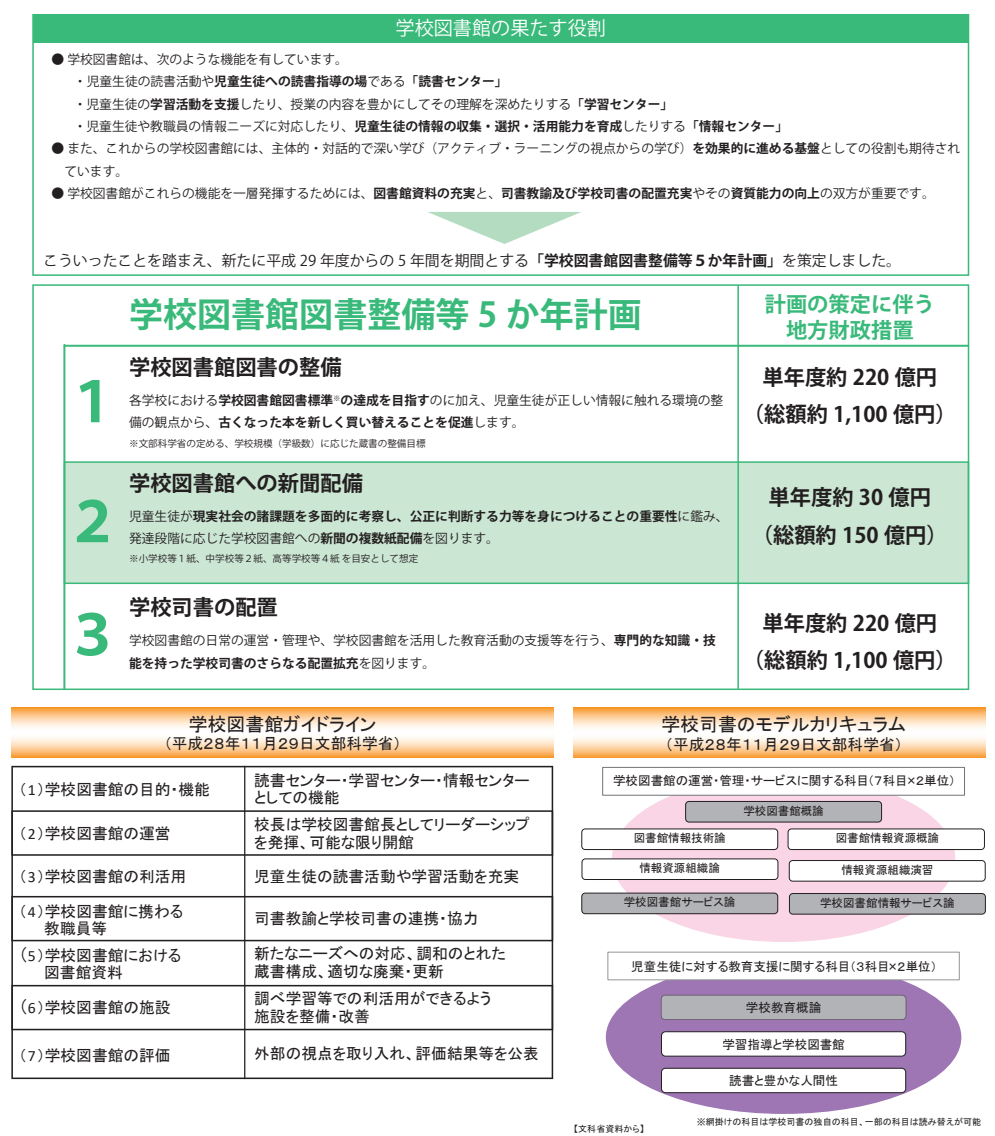
<style>
.page{position:relative;width:995px;height:1136px;background:#fff}
.page>*{position:absolute;margin:0;border:0;box-sizing:border-box;transform-origin:0 0}
.t1{font:700 55.35px/120px "Koz Go Pr 6 N";color:#39b97a}
.t2{font:700 34.05px "Koz Go Pr 6 N";color:#39b97a}
.t3{font:700 21.3px/37.2px "Koz Go Pr 6 N";color:#231f20;text-align:center}
.t4{font:700 21.3px/25.5px "Koz Go Pr 6 N";color:#39b97a;text-align:center}
.t5{font:19.2px "Koz Go Pr 6 N";color:#fff}
.t6{font:18.9px "MS P Gothic";color:#231f20}
.t7{font:15.75px/17.5px "MS P Gothic";color:#231f20}
.t8{font:14.85px "Koz Go Pr 6 N";color:#231f20}
.t9{font:12.75px/22.4px "Koz Go Pr 6 N";color:#231f20}
.t10{font:700 12.75px/22.4px "Koz Go Pr 6 N";color:#231f20}
.t11{font:12.6px "MS P Gothic";color:#231f20}
.t12{font:11.55px "MS P Gothic";color:#231f20}
.t13{font:9.6px "Koz Go Pr 6 N";color:#231f20}
.t14{font:9px "MS P Gothic";color:#231f20}
.s1{font-weight:700}
.s2{font-weight:400}
.s3{font-family:"Calibri"}
.s4{font-size:18.15px}
</style>
<div class="page">
<div style="left:64px;top:461px;width:905px;height:123px;background:#cbe6d3;border:2px solid #39b97a"></div>
<svg style="left:11px;top:707px;width:542px;height:50px"></svg>
<svg style="left:11px;top:765px;width:542px;height:313px"></svg>
<svg style="left:11px;top:810px;width:542px;height:45px"></svg>
<svg style="left:11px;top:895px;width:542px;height:46px"></svg>
<svg style="left:11px;top:984px;width:542px;height:46px"></svg>
<hr style="left:244px;top:765px;width:1px;height:313px;background:#231f20">
<svg style="left:574px;top:707px;width:411px;height:50px"></svg>
<div style="left:606px;top:960px;width:355px;height:153px;background:#9e76b3;border-radius:50%"></div>
<div style="left:608px;top:951px;width:352px;height:29px;background:#fff;border:1px solid #939598"></div>
<svg style="left:661px;top:994px;width:245px;height:25px;background:#aeadb3"></svg>
<div style="left:661px;top:1031px;width:245px;height:24px;background:#fff;border-radius:4px"></div>
<div style="left:661px;top:1031px;width:245px;height:25px;border:1px solid #231f20;border-radius:4px"></div>
<div style="left:661px;top:1068px;width:245px;height:24px;background:#fff;border-radius:4px"></div>
<div style="left:661px;top:1067px;width:245px;height:25px;border:1px solid #231f20;border-radius:4px"></div>
<div style="left:612px;top:775px;width:343px;height:166px;background:#fad5e5;border-radius:50%"></div>
<div style="left:602px;top:767px;width:363px;height:28px;background:#fff;border:1px solid #727477"></div>
<div style="left:686px;top:801px;width:196px;height:21px;background:#b2b3b7;border-radius:3px"></div>
<div style="left:685px;top:801px;width:197px;height:21px;border:1px solid #231f20;border-radius:3px"></div>
<div style="left:788px;top:828px;width:196px;height:21px;background:#fff;border-radius:3px"></div>
<div style="left:788px;top:828px;width:197px;height:21px;border:1px solid #231f20;border-radius:3px"></div>
<div style="left:582px;top:858px;width:196px;height:21px;background:#fff;border-radius:3px"></div>
<div style="left:582px;top:858px;width:196px;height:21px;border:1px solid #231f20;border-radius:3px"></div>
<div style="left:789px;top:860px;width:196px;height:21px;background:#fff;border-radius:3px"></div>
<div style="left:789px;top:860px;width:197px;height:21px;border:1px solid #231f20;border-radius:3px"></div>
<div style="left:582px;top:893px;width:196px;height:20px;background:#b2b3b7;border-radius:3px"></div>
<div style="left:581px;top:892px;width:197px;height:21px;border:1px solid #231f20;border-radius:3px"></div>
<div style="left:789px;top:893px;width:196px;height:21px;background:#b2b3b7;border-radius:3px"></div>
<div style="left:789px;top:893px;width:197px;height:21px;border:1px solid #231f20;border-radius:3px"></div>
<div style="left:582px;top:828px;width:196px;height:21px;background:#fff;border-radius:3px"></div>
<div style="left:581px;top:828px;width:197px;height:21px;border:1px solid #231f20;border-radius:3px"></div>
<svg style="left:428px;top:212px;width:153px;height:32px"></svg>
<div style="left:32px;top:14px;width:937px;height:262px;border:2px solid #39b97a"></div>
<div style="left:32px;top:284px;width:937px;height:406px;border:2px solid #39b97a"></div>
<div style="left:33px;top:15px;width:935px;height:28px;background:#39b97a"></div>
<hr style="left:737px;top:285px;width:2px;height:404px;background:#39b97a">
<hr style="left:64px;top:345px;width:1px;height:344px;background:#39b97a">
<hr style="left:64px;top:345px;width:904px;height:1px;background:#39b97a">
<h3 class="t5" style="left:396px;top:18px;width:212px">学校図書館の果たす役割</h3>
<p class="t9" style="left:74px;top:48px;width:716px;text-indent:-22px">● 学校図書館は、次のような機能を有しています。<br>・児童生徒の読書活動や<span class="s1">児童生徒への読書指導の場</span>である<span class="s1">「読書センター」<br></span>・ 児童生徒の<span class="s1">学習活動を支援</span>したり、授業の内容を豊かにしてその理解を深めたりする<span class="s1">「学習センター」<br></span>・ 児童生徒や教職員の情報ニーズに対応したり、<span class="s1">児童生徒の情報の収集・選択・活用能力を育成</span>したりする<span class="s1">「情報センター」</span></p>
<p class="t9" style="left:64px;top:138px;width:897px;text-indent:-13px">● また、これからの学校図書館には、主体的・対話的で深い学び（アクティブ・ラーニングの視点からの学び）<span class="s1">を効果的に進める基盤</span>としての役割も期待されています。</p>
<p class="t9" style="left:52px;top:182px;width:885px">● 学校図書館がこれらの機能を一層発揮するためには、<span class="s1">図書館資料の充実</span>と、<span class="s1">司書教諭及び学校司書の配置充実</span>やその<span class="s1">資質能力の向上</span>の双方が重要です。</p>
<p class="t8" style="left:43px;top:252px;width:860px">こういったことを踏まえ、新たに平成 29 年度からの 5 年間を期間とする<span class="s1">「学校図書館図書整備等５か年計画」</span>を策定しました。</p>
<h1 class="t1" style="left:65px;top:343px;width:57px">１<br>２</h1>
<h1 class="t1" style="left:65px;top:576px;width:57px">３</h1>
<h2 class="t2" style="left:129px;top:295px;width:514px">学校図書館図書整備等 5 か年計画</h2>
<h3 class="t3" style="left:129px;top:349px;width:214px">学校図書館図書の整備</h3>
<p class="t9" style="left:129px;top:389px;width:596px">各学校における<span class="s1">学校図書館図書標準</span><sup>※</sup><span class="s1">の達成を目指す</span>のに加え、児童生徒が正しい情報に触れる環境の整備の観点から、<span class="s1">古くなった本を新しく買い替えることを促進</span>します。</p>
<p class="t13" style="left:129px;top:437px;width:298px">※文部科学省の定める、学校規模（学級数）に応じた蔵書の整備目標</p>
<h3 class="t3" style="left:129px;top:465px;width:235px">学校図書館への新聞配備</h3>
<p class="t10" style="left:129px;top:505px;width:601px"><span class="s2">児童生徒が</span>現実社会の諸課題を多面的に考察し、公正に判断する力等を身につけることの重要性<span class="s2">に鑑み、発達段階に応じた学校図書館への</span>新聞の複数紙配備<span class="s2">を図ります。</span></p>
<p class="t13" style="left:129px;top:553px;width:291px">※小学校等１紙、中学校等２紙、高等学校等４紙 を目安として想定</p>
<h3 class="t3" style="left:129px;top:589px;width:150px">学校司書の配置</h3>
<p class="t9" style="left:129px;top:629px;width:588px">学校図書館の日常の運営・管理や、学校図書館を活用した教育活動の支援等を行う、<span class="s1">専門的な知識・技能を持った学校司書のさらなる配置拡充</span>を図ります。</p>
<h3 class="t4" style="left:765px;top:292px;width:172px">計画の策定に伴う地方財政措置</h3>
<h3 class="t3" style="left:743px;top:359px;width:215px">単年度約 220 億円<br>（総額約 1,100 億円）</h3>
<h3 class="t3" style="left:752px;top:479px;width:197px">単年度約 30 億円<br>（総額約 150 億円）</h3>
<h3 class="t3" style="left:743px;top:604px;width:215px">単年度約 220 億円<br>（総額約 1,100 億円）</h3>
<h3 class="t6" style="left:189px;top:714px;width:189px">学校図書館ガイドライン</h3>
<p class="t7" style="left:164px;top:735px;width:239px">（平成２８年１１月２９日文部科学省）</p>
<p class="t7" style="left:19px;top:780px;width:193px">（<span class="s3">1</span>）学校図書館の目的・機能</p>
<p class="t7" style="left:19px;top:824px;width:153px">（<span class="s3">2</span>）学校図書館の運営</p>
<p class="t7" style="left:19px;top:867px;width:169px">（<span class="s3">3</span>）学校図書館の利活用</p>
<p class="t7" style="left:44px;top:903px;width:140px;line-height:16.6px;text-indent:-25px">（<span class="s3">4</span>）学校図書館に携わる教職員等</p>
<p class="t7" style="left:44px;top:946px;width:139px;text-indent:-25px"><span class="s4">（</span><span class="s3">5</span>）学校図書館における図書館資料</p>
<p class="t7" style="left:19px;top:998px;width:153px"><span class="s4">（</span><span class="s3">6</span>）学校図書館の施設</p>
<p class="t7" style="left:19px;top:1046px;width:153px">（<span class="s3">7</span>）学校図書館の評価</p>
<p class="t7" style="left:254px;top:771px;width:277px">読書センター・学習センター・情報センターとしての機能</p>
<p class="t7" style="left:254px;top:815px;width:277px">校長は学校図書館長としてリーダーシップを発揮、可能な限り開館</p>
<p class="t7" style="left:254px;top:867px;width:266px">児童生徒の読書活動や学習活動を充実</p>
<p class="t7" style="left:254px;top:909px;width:226px">司書教諭と学校司書の連携・協力</p>
<p class="t7" style="left:254px;top:944px;width:253px">新たなニーズへの対応、調和のとれた蔵書構成、適切な廃棄・更新</p>
<p class="t7" style="left:254px;top:989px;width:239px">調べ学習等での利活用ができるよう施設を整備・改善</p>
<p class="t7" style="left:254px;top:1044px;width:286px">外部の視点を取り入れ、評価結果等を公表</p>
<h3 class="t6" style="left:662px;top:714px;width:246px">学校司書のモデルカリキュラム</h3>
<p class="t7" style="left:665px;top:735px;width:239px">（平成２８年１１月２９日文部科学省）</p>
<p class="t11" style="left:613px;top:774px;width:344px">学校図書館の運営・管理・サービスに関する科目（７科目×２単位）</p>
<p class="t12" style="left:743px;top:804px;width:82px">学校図書館概論</p>
<p class="t12" style="left:836px;top:832px;width:105px">図書館情報資源概論</p>
<p class="t12" style="left:639px;top:862px;width:82px">情報資源組織論</p>
<p class="t12" style="left:841px;top:863px;width:93px">情報資源組織演習</p>
<p class="t12" style="left:624px;top:896px;width:113px">学校図書館サービス論</p>
<p class="t12" style="left:820px;top:896px;width:136px">学校図書館情報サービス論</p>
<p class="t12" style="left:634px;top:832px;width:93px">図書館情報技術論</p>
<p class="t11" style="left:631px;top:959px;width:307px">児童生徒に対する教育支援に関する科目（３科目×２単位）</p>
<p class="t11" style="left:746px;top:1001px;width:77px">学校教育概論</p>
<p class="t11" style="left:722px;top:1037px;width:124px">学習指導と学校図書館</p>
<p class="t11" style="left:729px;top:1074px;width:110px">読書と豊かな人間性</p>
<p class="t14" style="left:574px;top:1123px;width:72px">【文科省資料から】</p>
<p class="t14" style="left:697px;top:1117px;width:286px">※網掛けの科目は学校司書の独自の科目、一部の科目は読み替えが可能</p>
</div>
